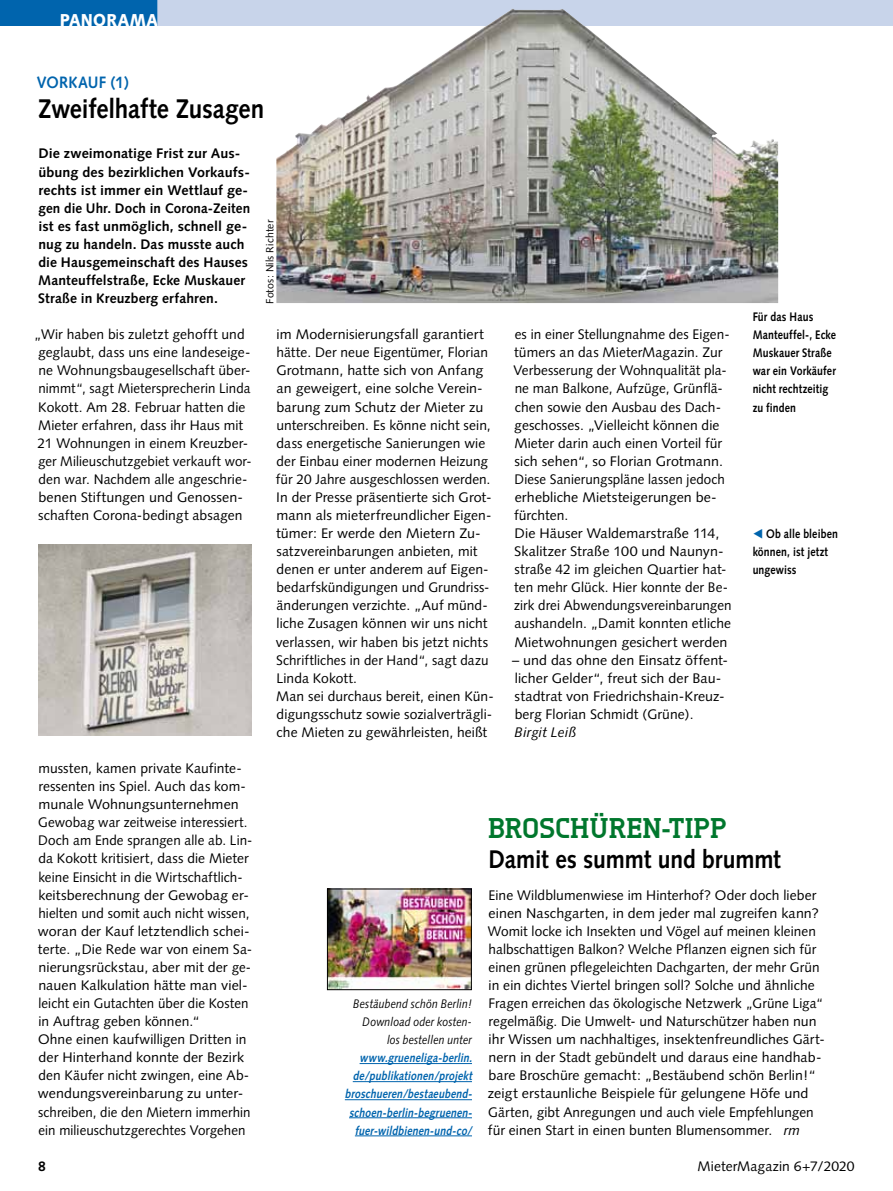
<style>
.page{position:relative;width:893px;height:1191px;background:#fff}
.page>*{position:absolute;margin:0;border:0;box-sizing:border-box;transform-origin:0 0}
.t1{font:800 28.5px "Tertre";letter-spacing:.025em;color:#00772d}
.t2{font:700 27px "Syntax";letter-spacing:-.005em;color:#000;scale:.9 1}
.t3{font:700 25.5px "Syntax";letter-spacing:-.005em;color:#000;scale:.9 1}
.t4{font:900 17.25px "Syntax";letter-spacing:.015em;color:#fff;scale:.9 1}
.t5{font:700 16.5px "Syntax";letter-spacing:.015em;color:#0064ad;scale:.9 1}
.t6{font:13.8px/18px "Syntax";letter-spacing:.005em;color:#000}
.t7{font:700 13.8px/18px "Syntax";letter-spacing:.005em;color:#000}
.t8{font:italic 13.8px "Syntax";color:#000}
.t9{font:italic 700 12.3px/18px "Syntax";color:#0064ad;text-align:right;scale:.85 1}
.t10{font:700 12.3px/18px "Syntax";letter-spacing:.01em;color:#000;scale:.85 1}
.t11{font:italic 12.3px/18px "Syntax";letter-spacing:.01em;color:#000;text-align:right;scale:.85 1}
.t12{font:10.5px "Syntax";letter-spacing:.02em;color:#000}
.s1{font-family:"European Pi Three";font-weight:400;color:#0064ad}
.s2{font-style:italic}
</style>
<div class="page">
<div style="left:157px;top:0;width:736px;height:26px;background:#c8d4ea"></div>
<div style="left:0;top:0;width:157px;height:26px;background:#0064ad"></div>
<img style="left:38px;top:544px;width:214px;height:192px">
<img style="left:329px;top:890px;width:141px;height:98px">
<div style="left:327px;top:888px;width:145px;height:102px;border:1px solid #000"></div>
<img style="left:276px;top:26px;width:502px;height:277px">
<svg style="left:157px;top:0;width:427px;height:26px"></svg>
<hr style="left:360px;top:1063px;width:112px;height:1px;background:#0064ad">
<hr style="left:353px;top:1081px;width:119px;height:1px;background:#0064ad">
<hr style="left:345px;top:1099px;width:127px;height:1px;background:#0064ad">
<hr style="left:349px;top:1117px;width:123px;height:1px;background:#0064ad">
<hr style="left:355px;top:1135px;width:117px;height:1px;background:#0064ad">
<p class="t4" style="left:60px;top:9px;width:111px">PANORAMA</p>
<p class="t5" style="left:37px;top:73px;width:104px">Vorkauf (1)</p>
<h2 class="t2" style="left:38px;top:93px;width:253px">Zweifelhafte Zusagen</h2>
<p class="t7" style="left:38px;top:145px;width:214px">Die zweimonatige frist zur aus&shy;übung des bezirklichen Vorkaufs&shy;rechts ist immer ein Wettlauf ge&shy;gen die uhr. Doch in Corona-Zeiten ist es fast unmöglich, schnell ge&shy;nug zu handeln. Das musste auch die Hausgemeinschaft des Hauses<br>Manteuffelstraße, Ecke Muskauer<br>Straße in kreuzberg erfahren.</p>
<p class="t6" style="left:34px;top:325px;width:219px">„Wir haben bis zuletzt gehofft und geglaubt, dass uns eine landeseige&shy;ne Wohnungsbaugesellschaft über&shy;nimmt“, sagt Mietersprecherin Linda Kokott. Am 28. Februar hatten die Mieter erfahren, dass ihr Haus mit 21 Wohnungen in einem Kreuzber&shy;ger Milieuschutzgebiet verkauft wor&shy;den war. Nachdem alle angeschrie&shy;benen Stiftungen und Genossen&shy;schaften Corona-bedingt absagen</p>
<p class="t6" style="left:276px;top:325px;width:219px">im Modernisierungsfall garantiert hätte. Der neue Eigentümer, Florian Grotmann, hatte sich von Anfang an geweigert, eine solche Verein&shy;barung zum Schutz der Mieter zu unterschreiben. Es könne nicht sein, dass energetische Sanierungen wie der Einbau einer modernen Heizung für 20 Jahre ausgeschlossen werden.<br>In der Presse präsentierte sich Grot&shy;mann als mieterfreundlicher Eigen&shy;tümer: Er werde den Mietern Zu&shy;satzvereinbarungen anbieten, mit denen er unter anderem auf Eigen&shy;bedarfskündigungen und Grundriss&shy;änderungen verzichte. „Auf münd&shy;liche Zusagen können wir uns nicht verlassen, wir haben bis jetzt nichts Schriftliches in der Hand“, sagt dazu Linda Kokott.<br>Man sei durchaus be reit, einen Kün&shy;digungsschutz sowie sozialverträgli&shy;che Mieten zu gewährl eisten, heißt</p>
<p class="t6" style="left:513px;top:325px;width:220px">es in einer Stellungnah me des Eigen&shy;tümers an das Mieter Maga zin. Zur Verbesserung der Wohnqualität pla&shy;ne man Balkone, Aufzüge, Grünflä&shy;chen sowie den Ausbau des Dach&shy;geschosses. „Vielleicht können die Mieter darin auch einen Vorteil für sich sehen“, so Florian Grotmann.<br>Diese Sanierungspläne lassen jedoch erhebliche Mietsteigerungen be&shy;fürchten.<br>Die Häuser Waldemarstraße 114, Skalitzer Straße 100 und Naunyn&shy;straße 42 im gleichen Quartier hat&shy;ten mehr Glück. Hier konnte der Be&shy;zirk drei Abwendungsvereinbarungen aushandeln. „Damit konnten etliche Mietwohnungen gesichert werden</p>
<p class="t12" style="left:264px;top:304px;width:86px;rotate:-90deg">Fotos: Nils Richter</p>
<p class="t6" style="left:512px;top:651px;width:218px">– und das ohne den Einsatz öffent&shy;licher Gelder“, freut sich der Bau&shy;stadtrat von Friedrichshain-Kreuz&shy;berg Florian Schmidt (Grüne).</p>
<p class="t8" style="left:515px;top:724px;width:63px">Birgit Leiß</p>
<p class="t10" style="left:753px;top:308px;width:100px">für das Haus<br>Manteuffel-, Ecke<br>Muskauer Straße war ein Vorkäufer nicht rechtzeitig zu finden</p>
<p class="t10" style="left:753px;top:525px;width:102px"><span class="s1">F</span> ob alle bleiben können, ist jetzt ungewiss</p>
<p class="t6" style="left:38px;top:759px;width:216px">mussten, kamen private Kaufinte&shy;ressenten ins Spiel. Auch das kom&shy;munale Wohnungsunternehmen Gewobag war zeitweise interessiert.<br>Doch am Ende sprangen alle ab. Lin&shy;da Kokott kritisiert, dass die Mieter keine Einsicht in die Wirtschaftlich&shy;keitsberechnung der Gewobag er&shy;hielten und somit auch nicht wissen, woran der Kauf letztendlich schei&shy;terte. „Die Rede war von einem Sa - nierungsrückstau, aber mit der ge&shy;nauen Kalkulation hätte man viel&shy;leicht ein Gutachten über die Kosten in Auftrag geben können.“<br>Ohne einen kaufwilligen Dritten in der Hinterhand konnte der Bezirk den Käufer nicht zwingen, eine Ab&shy;wendungsvereinbarung zu unter&shy;schreiben, die den Mietern immerhin ein milieuschutzgerechtes Vorgehen</p>
<p class="t11" style="left:353px;top:994px;width:141px">Bestäubend schön Berlin!<br>Download oder kosten&shy;los bestellen unter</p>
<p class="t9" style="left:345px;top:1049px;width:154px">www.grueneliga-berlin. de/publikationen/projekt broschueren/bestaeubend&shy;schoen-berlin-begruenen&shy;fuer-wildbienen-und-co/</p>
<h1 class="t1" style="left:488px;top:810px;width:240px">BROSCHÜREN-TIPP</h1>
<h3 class="t3" style="left:488px;top:844px;width:327px">Damit es summt und brummt</h3>
<p class="t6" style="left:488px;top:886px;width:338px">Eine Wildblumenwiese im Hinterhof? Oder doch lieber einen Naschgarten, in dem jeder mal zugreifen kann?<br>Womit locke ich Insekten und Vögel auf meinen kleinen halbschattigen Balkon? Welche Pflanzen eignen sich für einen grünen pflegeleichten Dachgarten, der mehr Grün in ein dichtes Viertel bringen soll? Solche und ähnliche Fragen erreichen das ökologische Netzwerk „Grüne Liga“ regelmäßig. Die Umwelt- und Naturschützer haben nun ihr Wissen um nachhaltiges, insektenfreundliches Gärt&shy;nern in der Stadt gebündelt und daraus eine handhab&shy;bare Broschüre gemacht: „Bestäubend schön Berlin!“ zeigt erstaunliche Beispiele für gelungene Höfe und Gärten, gibt Anregungen und auch viele Empfehlungen für einen Start in einen bunten Blumensommer. <span class="s2">rm</span></p>
<p class="t7" style="left:38px;top:1157px;width:9px">8</p>
<p class="t6" style="left:698px;top:1157px;width:159px">MieterMagazin 6+7/2020</p>
</div>
